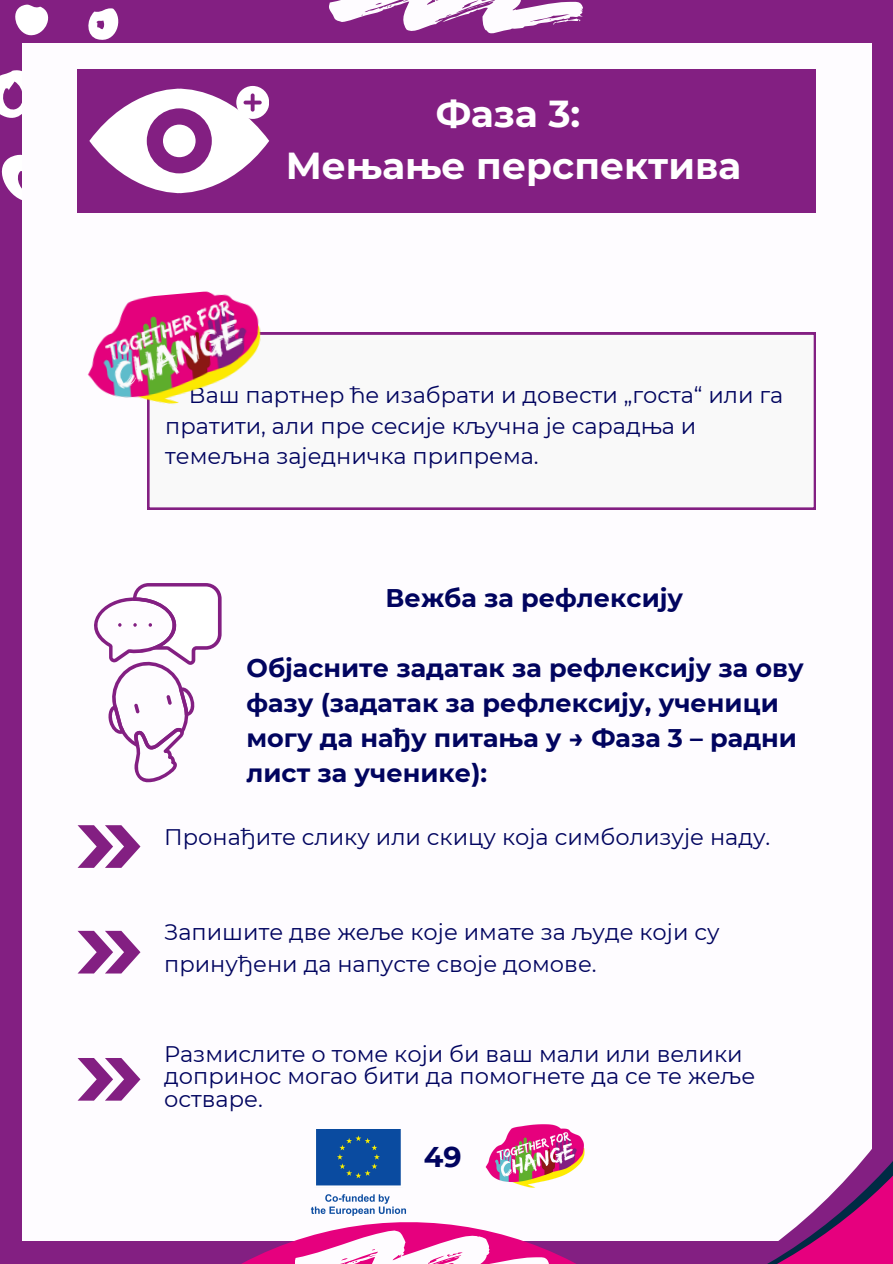
<style>
.page{position:relative;width:893px;height:1264px;background:#fff}
.page>*{position:absolute;margin:0;border:0;box-sizing:border-box;transform-origin:0 0}
.t1{font:700 37.5px/51.8px "Montserrat";color:#fff;text-align:center}
.t2{font:700 28.5px "Montserrat";color:#01045f}
.t3{font:700 25.5px/34.8px "Montserrat";color:#01045f}
.t4{font:22.5px/30.3px "Montserrat";color:#01045f}
</style>
<div class="page">
<div style="left:0;top:0;width:892px;height:1263px;background:#831f82"></div>
<svg style="left:15px;top:4px;width:34px;height:32px"></svg>
<svg style="left:88px;top:8px;width:31px;height:32px"></svg>
<svg style="left:0;top:64px;width:23px;height:71px"></svg>
<svg style="left:1px;top:152px;width:22px;height:50px"></svg>
<div style="left:23px;top:43px;width:848px;height:1197px;background:#fefcff"></div>
<svg style="left:195px;top:1124px;width:422px;height:139px"></svg>
<svg style="left:329px;top:0;width:253px;height:34px"></svg>
<svg style="left:295px;top:1230px;width:253px;height:33px"></svg>
<div style="left:77px;top:69px;width:738px;height:143px;background:#831f82"></div>
<svg style="left:89px;top:86px;width:180px;height:108px"></svg>
<div style="left:163px;top:125px;width:32px;height:32px;background:#fff;border-radius:50%"></div>
<svg style="left:147px;top:332px;width:668px;height:177px"></svg>
<img style="left:87px;top:291px;width:182px;height:122px">
<svg style="left:94px;top:583px;width:127px;height:200px"></svg>
<svg style="left:78px;top:825px;width:62px;height:42px"></svg>
<svg style="left:78px;top:930px;width:62px;height:43px"></svg>
<svg style="left:78px;top:1058px;width:62px;height:42px"></svg>
<svg style="left:617px;top:1063px;width:275px;height:200px"></svg>
<p class="t1" style="left:286px;top:88px;width:456px">Фаза 3:<br>Мењање перспектива</p>
<p class="t4" style="left:165px;top:380px;width:619px;text-indent:24px">Ваш партнер ће изабрати и довести „госта“ или га пратити, али пре сесије кључна је сарадња и темељна заједничка припрема.</p>
<p class="t3" style="left:385px;top:580px;width:299px">Вежба за рефлексију</p>
<p class="t3" style="left:246px;top:650px;width:558px">Објасните задатак за рефлексију за ову фазу (задатак за рефлексију, ученици могу да нађу питања у → Фаза 3 – радни лист за ученике):</p>
<p class="t4" style="left:164px;top:822px;width:607px">Пронађите слику или скицу која симболизује наду.</p>
<h1 class="t4" style="left:164px;top:916px;width:557px;line-height:31.5px">Запишите две жеље које имате за људе који су принуђени да напусте своје домове.</h1>
<p class="t4" style="left:164px;top:1042px;width:592px;line-height:22.5px">Размислите о томе који би ваш мали или велики допринос могао бити да помогнете да се те жеље остваре.</p>
<p class="t2" style="left:424px;top:1139px;width:39px">49</p>
</div>
